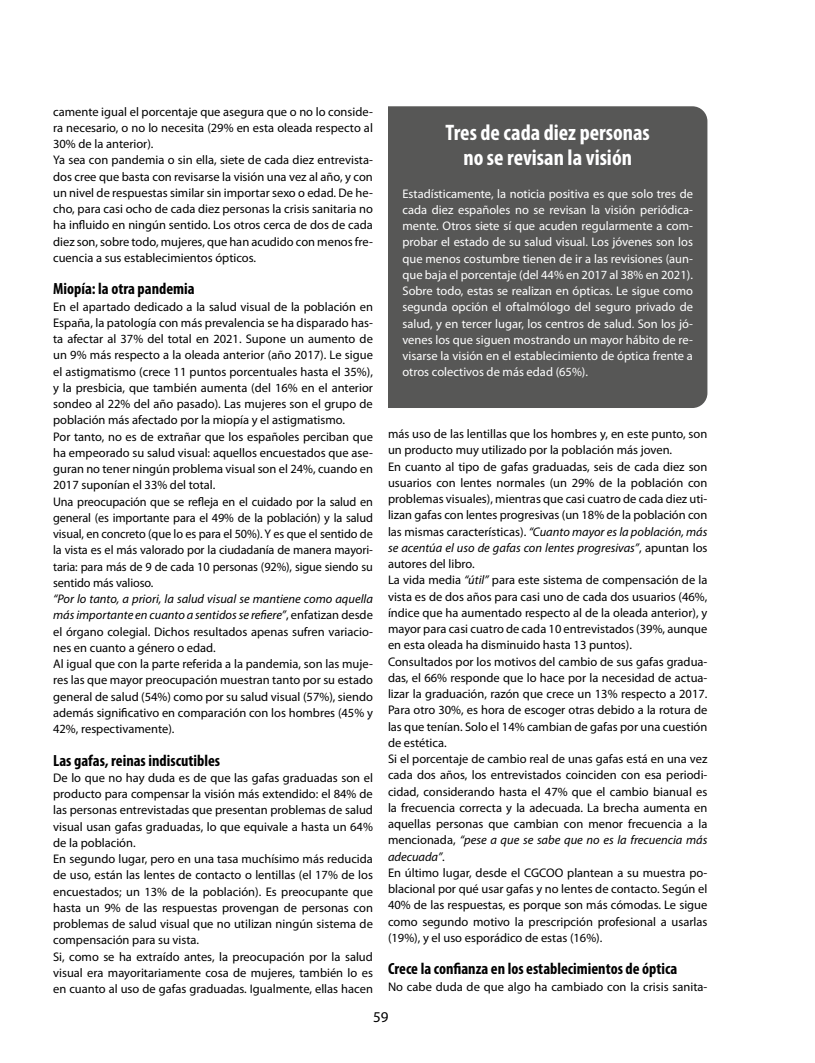
<style>
.page{position:relative;width:815px;height:1063px;background:#fff}
.page>*{position:absolute;margin:0;border:0;box-sizing:border-box;transform-origin:0 0}
.t1{font:700 condensed 22.5px/25px "Myriad Pro";color:#fff;text-align:center}
.t2{font:700 condensed 16.25px "Myriad Pro";color:#000}
.t3{font:15px "Myriad Pro";color:#000}
.t4{font:12.5px/16.2px "Myriad Pro";color:#000}
.t5{font:12.5px/16.2px "Myriad Pro";color:#fff;text-align:justify}
.s1{font-style:italic}
</style>
<div class="page">
<div style="left:388px;top:106px;width:319px;height:302px;background:#575756"></div>
<p class="t4" style="left:53px;top:103px;width:321px">camente igual el porcentaje que asegura que o no lo conside&shy;ra necesario, o no lo necesita (29% en esta oleada respecto al 30% de la anterior).<br>Ya sea con pandemia o sin ella, siete de cada diez entrevista&shy;dos cree que basta con revisarse la visión una vez al año, y con un nivel de respuestas similar sin importar sexo o edad. De he&shy;cho, para casi ocho de cada diez personas la crisis sanitaria no ha influido en ningún sentido. Los otros cerca de dos de cada diez son, sobre todo, mujeres, que han acudido con menos fre&shy;cuencia a sus establecimientos ópticos.</p>
<h2 class="t2" style="left:53px;top:279px;width:143px">Miopía: la otra pandemia</h2>
<p class="t4" style="left:53px;top:298px;width:321px">En el apartado dedicado a la salud visual de la población en España, la patología con más prevalencia se ha disparado has&shy;ta afectar al 37% del total en 2021. Supone un aumento de un 9% más respecto a la oleada anterior (año 2017). Le sigue el astigmatismo (crece 11 puntos porcentuales hasta el 35%), y la presbicia, que también aumenta (del 16% en el anterior sondeo al 22% del año pasado). Las mujeres son el grupo de población más afectado por la miopía y el astigmatismo.<br>Por tanto, no es de extrañar que los españoles perciban que ha empeorado su salud visual: aquellos encuestados que ase&shy;guran no tener ningún problema visual son el 24%, cuando en 2017 suponían el 33% del total.<br>Una preocupación que se refleja en el cuidado por la salud en general (es importante para el 49% de la población) y la salud visual, en concreto (que lo es para el 50%). Y es que el sentido de la vista es el más valorado por la ciudadanía de manera mayori&shy;taria: para más de 9 de cada 10 personas (92%), sigue siendo su sentido más valioso.</p>
<p class="t4" style="left:53px;top:591px;width:321px"><span class="s1">“Por lo tanto, a priori, la salud visual se mantiene como aquella más importante en cuanto a sentidos se refiere”</span>, enfatizan desde el órgano colegial. Dichos resultados apenas sufren variacio&shy;nes en cuanto a género o edad.<br>Al igual que con la parte referida a la pandemia, son las muje&shy;res las que mayor preocupación muestran tanto por su estado general de salud (54%) como por su salud visual (57%), siendo además significativo en comparación con los hombres (45% y 42%, respectivamente).</p>
<h2 class="t2" style="left:53px;top:750px;width:168px">Las gafas, reinas indiscutibles</h2>
<p class="t4" style="left:53px;top:769px;width:321px">De lo que no hay duda es de que las gafas graduadas son el producto para compensar la visión más extendido: el 84% de las personas entrevistadas que presentan problemas de salud visual usan gafas graduadas, lo que equivale a hasta un 64% de la población.<br>En segundo lugar, pero en una tasa muchísimo más reducida de uso, están las lentes de contacto o lentillas (el 17% de los encuestados; un 13% de la población). Es preocupante que hasta un 9% de las respuestas provengan de personas con problemas de salud visual que no utilizan ningún sistema de compensación para su vista.<br>Si, como se ha extraído antes, la preocupación por la salud visual era mayoritariamente cosa de mujeres, también lo es en cuanto al uso de gafas graduadas. Igualmente, ellas hacen</p>
<h1 class="t1" style="left:446px;top:120px;width:206px">Tres de cada diez personas no se revisan la visión</h1>
<p class="t5" style="left:402px;top:185px;width:292px">Estadísticamente, la noticia positiva es que solo tres de cada diez españoles no se revisan la visión periódica&shy;mente. Otros siete sí que acuden regularmente a com&shy;probar el estado de su salud visual. Los jóvenes son los que menos costumbre tienen de ir a las revisiones (aun&shy;que baja el porcentaje (del 44% en 2017 al 38% en 2021).<br>Sobre todo, estas se realizan en ópticas. Le sigue como segunda opción el oftalmólogo del seguro privado de salud, y en tercer lugar, los centros de salud. Son los jó&shy;venes los que siguen mostrando un mayor hábito de re&shy;visarse la visión en el establecimiento de óptica frente a otros colectivos de más edad (65%).</p>
<p class="t4" style="left:388px;top:426px;width:321px">más uso de las lentillas que los hombres y, en este punto, son un producto muy utilizado por la población más joven.<br>En cuanto al tipo de gafas graduadas, seis de cada diez son usuarios con lentes normales (un 29% de la población con problemas visuales), mientras que casi cuatro de cada diez uti&shy;lizan gafas con lentes progresivas (un 18% de la población con las mismas características). <span class="s1">“Cuanto mayor es la población, más se acentúa el uso de gafas con lentes progresivas”</span>, apuntan los autores del libro.<br>La vida media <span class="s1">“útil”</span> para este sistema de compensación de la vista es de dos años para casi uno de cada dos usuarios (46%, índice que ha aumentado respecto al de la oleada anterior), y mayor para casi cuatro de cada 10 entrevistados (39%, aunque en esta oleada ha disminuido hasta 13 puntos).<br>Consultados por los motivos del cambio de sus gafas gradua&shy;das, el 66% responde que lo hace por la necesidad de actua&shy;lizar la graduación, razón que crece un 13% respecto a 2017.<br>Para otro 30%, es hora de escoger otras debido a la rotura de las que tenían. Solo el 14% cambian de gafas por una cuestión de estética.<br>Si el porcentaje de cambio real de unas gafas está en una vez cada dos años, los entrevistados coinciden con esa periodi&shy;cidad, considerando hasta el 47% que el cambio bianual es la frecuencia correcta y la adecuada. La brecha aumenta en aquellas personas que cambian con menor frecuencia a la mencionada, <span class="s1">“pese a que se sabe que no es la frecuencia más adecuada”</span>.<br>En último lugar, desde el CGCOO plantean a su muestra po&shy;blacional por qué usar gafas y no lentes de contacto. Según el 40% de las respuestas, es porque son más cómodas. Le sigue como segundo motivo la prescripción profesional a usarlas (19%), y el uso esporádico de estas (16%).</p>
<h2 class="t2" style="left:388px;top:959px;width:291px">Crece la confianza en los establecimientos de óptica</h2>
<p class="t4" style="left:388px;top:978px;width:321px">No cabe duda de que algo ha cambiado con la crisis sanita-</p>
<p class="t3" style="left:373px;top:1008px;width:17px">59</p>
</div>
